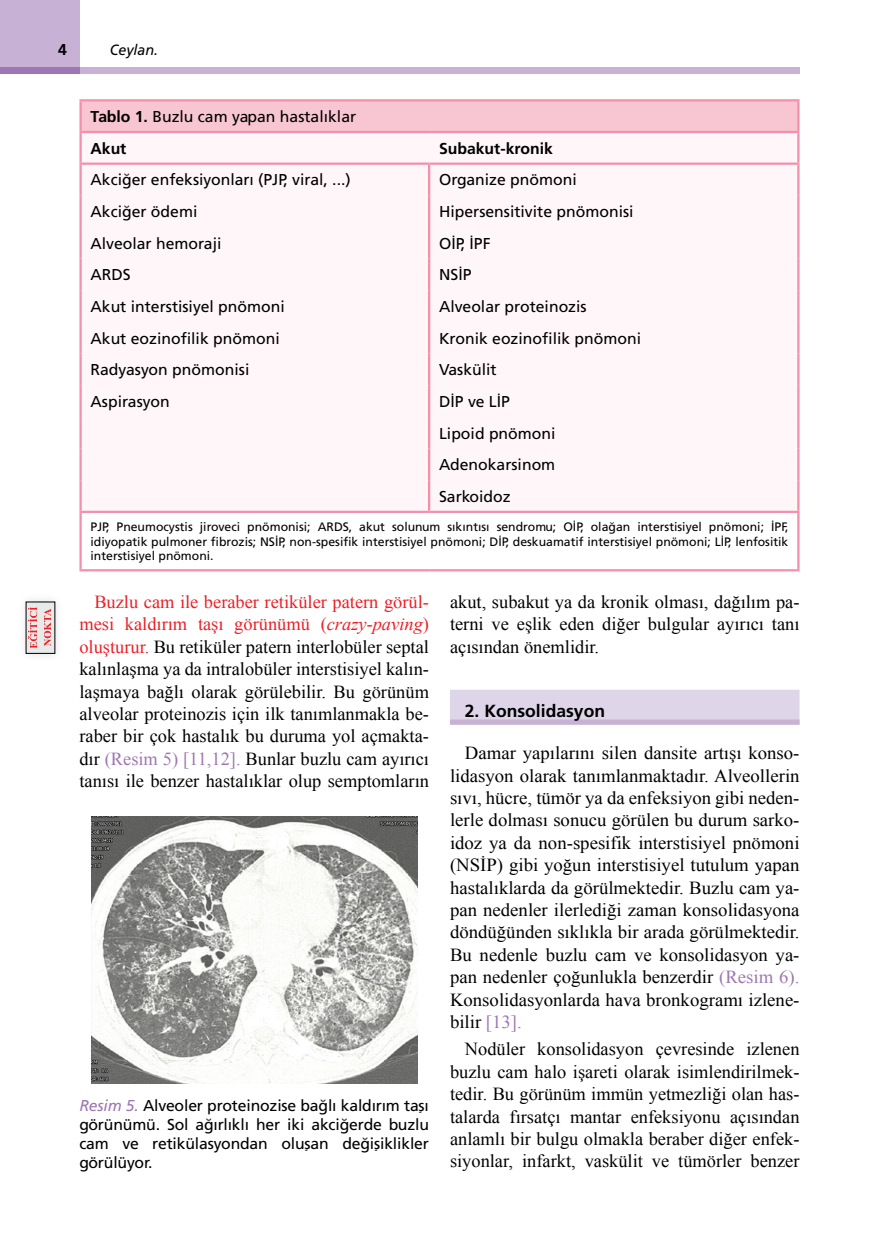
<style>
.page{position:relative;width:879px;height:1260px;background:#fff}
.page>*{position:absolute;margin:0;border:0;box-sizing:border-box;transform-origin:0 0}
.YAZI{font:18.38px/22.4px "Times New Roman";color:#000;text-align:justify}
.ARA_BASLIK{font:17.5px "Frutiger Bold Tr";color:#000}
.TABLO-YAZI{font:15.75px "Frutiger Normal Tr";color:#000}
.RESİM-ALTI{font:15.75px/18.9px "Frutiger Normal Tr";letter-spacing:-.01em;color:#000;text-align:justify}
.TABLO-BASI{font:15.75px "Frutiger Normal Tr";color:#000}
.TABLO-ARA{font:15.75px "Frutiger Bold Tr";color:#000}
.t1{font:14.88px "Frutiger Italic Tr";color:#000;scale:.96 1}
.TABLO-ALTI{font:12.25px/14.7px "Frutiger Normal Tr";color:#000;text-align:justify}
.s1{font-family:"Frutiger Bold Tr"}
.s2{color:#ed1f26}
.s3{font-style:italic;color:#ed1f26}
.s4{color:#9e76b3}
.s5{font-family:"Frutiger Italic Tr";color:#9e76b3}
</style>
<div class="page">
<div style="left:79px;top:67px;width:720px;height:7px;background:#c7b2d5"></div>
<div style="left:0;top:0;width:79px;height:74px;background:#c7b2d5"></div>
<div style="left:0;top:67px;width:79px;height:7px;background:#9e76b3"></div>
<div style="left:450px;top:690px;width:349px;height:34px;background:#ded5e9"></div>
<div style="left:450px;top:720px;width:349px;height:5px;background:#c7b2d5"></div>
<div style="left:16px;top:592px;width:49px;height:71px;background:#000;opacity:.12"></div>
<div style="left:26px;top:602px;width:29px;height:51px;background:#e6eae9"></div>
<svg style="left:28px;top:607px;width:9px;height:41px"></svg>
<svg style="left:44px;top:609px;width:7px;height:37px"></svg>
<img style="left:91px;top:816px;width:326px;height:267px">
<div style="left:81px;top:100px;width:717px;height:32px;background:#f8c5d2"></div>
<div style="left:82px;top:133px;width:714px;height:378px;background:#fef6f9"></div>
<hr style="left:428px;top:165px;width:2px;height:30px;background:#f490ab">
<hr style="left:428px;top:195px;width:2px;height:32px;background:#f490ab">
<hr style="left:428px;top:227px;width:2px;height:32px;background:#f490ab">
<hr style="left:428px;top:259px;width:2px;height:31px;background:#f490ab">
<hr style="left:428px;top:290px;width:2px;height:32px;background:#f490ab">
<hr style="left:428px;top:322px;width:2px;height:32px;background:#f490ab">
<hr style="left:428px;top:354px;width:2px;height:31px;background:#f490ab">
<hr style="left:428px;top:385px;width:2px;height:32px;background:#f490ab">
<hr style="left:428px;top:417px;width:2px;height:32px;background:#f490ab">
<hr style="left:428px;top:449px;width:2px;height:31px;background:#f490ab">
<hr style="left:428px;top:480px;width:2px;height:31px;background:#f490ab">
<hr style="left:79px;top:131px;width:350px;height:2px;background:#f490ab">
<hr style="left:429px;top:131px;width:370px;height:2px;background:#f490ab">
<hr style="left:79px;top:163px;width:350px;height:2px;background:#f490ab">
<hr style="left:429px;top:163px;width:370px;height:2px;background:#f490ab">
<hr style="left:79px;top:511px;width:350px;height:2px;background:#f490ab">
<hr style="left:429px;top:511px;width:370px;height:2px;background:#f490ab">
<hr style="left:79px;top:99px;width:350px;height:2px;background:#f490ab">
<hr style="left:79px;top:101px;width:3px;height:30px;background:#f490ab">
<hr style="left:429px;top:99px;width:370px;height:2px;background:#f490ab">
<hr style="left:796px;top:101px;width:3px;height:30px;background:#f490ab">
<hr style="left:79px;top:133px;width:3px;height:30px;background:#f490ab">
<hr style="left:796px;top:133px;width:3px;height:30px;background:#f490ab">
<hr style="left:79px;top:165px;width:3px;height:30px;background:#f490ab">
<hr style="left:796px;top:165px;width:3px;height:30px;background:#f490ab">
<hr style="left:79px;top:195px;width:3px;height:32px;background:#f490ab">
<hr style="left:796px;top:195px;width:3px;height:32px;background:#f490ab">
<hr style="left:79px;top:227px;width:3px;height:32px;background:#f490ab">
<hr style="left:796px;top:227px;width:3px;height:32px;background:#f490ab">
<hr style="left:79px;top:259px;width:3px;height:31px;background:#f490ab">
<hr style="left:796px;top:259px;width:3px;height:31px;background:#f490ab">
<hr style="left:79px;top:290px;width:3px;height:32px;background:#f490ab">
<hr style="left:796px;top:290px;width:3px;height:32px;background:#f490ab">
<hr style="left:79px;top:322px;width:3px;height:32px;background:#f490ab">
<hr style="left:796px;top:322px;width:3px;height:32px;background:#f490ab">
<hr style="left:79px;top:354px;width:3px;height:31px;background:#f490ab">
<hr style="left:796px;top:354px;width:3px;height:31px;background:#f490ab">
<hr style="left:79px;top:385px;width:3px;height:32px;background:#f490ab">
<hr style="left:796px;top:385px;width:3px;height:32px;background:#f490ab">
<hr style="left:79px;top:417px;width:3px;height:32px;background:#f490ab">
<hr style="left:796px;top:417px;width:3px;height:32px;background:#f490ab">
<hr style="left:79px;top:449px;width:3px;height:31px;background:#f490ab">
<hr style="left:796px;top:449px;width:3px;height:31px;background:#f490ab">
<hr style="left:79px;top:480px;width:3px;height:31px;background:#f490ab">
<hr style="left:796px;top:480px;width:3px;height:31px;background:#f490ab">
<hr style="left:79px;top:513px;width:3px;height:56px;background:#f490ab">
<hr style="left:796px;top:513px;width:3px;height:56px;background:#f490ab">
<hr style="left:79px;top:569px;width:350px;height:2px;background:#f490ab">
<hr style="left:429px;top:569px;width:370px;height:2px;background:#f490ab">
<p class="TABLO-ARA" style="left:58px;top:40px;width:10px">4</p>
<p class="t1" style="left:110px;top:41px;width:52px">Ceylan.</p>
<p class="TABLO-BASI" style="left:90px;top:107px;width:267px"><span class="s1">Tablo 1.</span> Buzlu cam yapan hastalıklar</p>
<p class="TABLO-ARA" style="left:90px;top:139px;width:37px">Akut</p>
<p class="TABLO-ARA" style="left:439px;top:139px;width:115px">Subakut-kronik</p>
<p class="TABLO-YAZI" style="left:90px;top:171px;width:261px">Akciğer enfeksiyonları (PJP, viral, ...)</p>
<p class="TABLO-YAZI" style="left:439px;top:171px;width:139px">Organize pnömoni</p>
<p class="TABLO-YAZI" style="left:90px;top:202px;width:108px">Akciğer ödemi</p>
<p class="TABLO-YAZI" style="left:439px;top:202px;width:196px">Hipersensitivite pnömonisi</p>
<p class="TABLO-YAZI" style="left:90px;top:234px;width:132px">Alveolar hemoraji</p>
<p class="TABLO-YAZI" style="left:439px;top:234px;width:53px">OİP, İPF</p>
<p class="TABLO-YAZI" style="left:90px;top:266px;width:42px">ARDS</p>
<p class="TABLO-YAZI" style="left:439px;top:266px;width:34px">NSİP</p>
<p class="TABLO-YAZI" style="left:90px;top:297px;width:196px">Akut interstisiyel pnömoni</p>
<p class="TABLO-YAZI" style="left:439px;top:297px;width:149px">Alveolar proteinozis</p>
<p class="TABLO-YAZI" style="left:90px;top:329px;width:191px">Akut eozinofilik pnömoni</p>
<p class="TABLO-YAZI" style="left:439px;top:329px;width:203px">Kronik eozinofilik pnömoni</p>
<p class="TABLO-YAZI" style="left:90px;top:361px;width:160px">Radyasyon pnömonisi</p>
<p class="TABLO-YAZI" style="left:439px;top:361px;width:59px">Vaskülit</p>
<p class="TABLO-YAZI" style="left:90px;top:392px;width:81px">Aspirasyon</p>
<p class="TABLO-YAZI" style="left:439px;top:392px;width:72px">DİP ve LİP</p>
<p class="TABLO-YAZI" style="left:439px;top:424px;width:118px">Lipoid pnömoni</p>
<p class="TABLO-YAZI" style="left:439px;top:456px;width:118px">Adenokarsinom</p>
<p class="TABLO-YAZI" style="left:439px;top:487px;width:73px">Sarkoidoz</p>
<p class="TABLO-ALTI" style="left:90px;top:519px;width:699px">PJP, Pneumocystis jiroveci pnömonisi; ARDS, akut solunum sıkıntısı sendromu; OİP, olağan interstisiyel pnömoni; İPF, idiyopatik pulmoner fibrozis; NSİP, non-spesifik interstisiyel pnömoni; DİP, deskuamatif interstisiyel pnömoni; LİP, lenfositik interstisiyel pnömoni.</p>
<p class="YAZI" style="left:79px;top:590px;width:351px;text-indent:15px"><span class="s2">Buzlu cam ile beraber retiküler patern görül&shy;mesi kaldırım taşı görünümü (</span><span class="s3">crazy-paving</span><span class="s2">) oluşturur.</span> Bu retiküler patern interlobüler septal kalınlaşma ya da intralobüler interstisiyel kalın&shy;laşmaya bağlı olarak görülebilir. Bu görünüm alveolar proteinozis için ilk tanımlanmakla be&shy;raber bir çok hastalık bu duruma yol açmakta&shy;dır <span class="s4">(Resim 5) [11,12].</span> Bunlar buzlu cam ayırıcı tanısı ile benzer hastalıklar olup semptomların</p>
<p class="YAZI" style="left:450px;top:590px;width:351px">akut, subakut ya da kronik olması, dağılım pa&shy;terni ve eşlik eden diğer bulgular ayırıcı tanı açısından önemlidir.</p>
<p class="ARA_BASLIK" style="left:464px;top:700px;width:142px">2. Konsolidasyon</p>
<p class="YAZI" style="left:450px;top:742px;width:351px;text-indent:15px">Damar yapılarını silen dansite artışı konso&shy;lidasyon olarak tanımlanmaktadır. Alveollerin sıvı, hücre, tümör ya da enfeksiyon gibi neden&shy;lerle dolması sonucu görülen bu durum sarko&shy;idoz ya da non-spesifik interstisiyel pnömoni (NSİP) gibi yoğun interstisiyel tutulum yapan hastalıklarda da görülmektedir. Buzlu cam ya&shy;pan nedenler ilerlediği zaman konsolidasyona döndüğünden sıklıkla bir arada görülmektedir.<br>Bu nedenle buzlu cam ve konsolidasyon ya&shy;pan nedenler çoğunlukla benzerdir <span class="s4">(Resim 6).<br></span>Konsolidasyonlarda hava bronkogramı izlene&shy;bilir <span class="s4">[13].</span></p>
<p class="YAZI" style="left:450px;top:1038px;width:351px;text-indent:15px">Nodüler konsolidasyon çevresinde izlenen buzlu cam halo işareti olarak isimlendirilmek&shy;tedir. Bu görünüm immün yetmezliği olan has&shy;talarda fırsatçı mantar enfeksiyonu açısından anlamlı bir bulgu olmakla beraber diğer enfek&shy;siyonlar, infarkt, vaskülit ve tümörler benzer</p>
<p class="RESİM-ALTI" style="left:79px;top:1096px;width:351px"><span class="s5">Resim 5.</span> Alveoler proteinozise bağlı kaldırım taşı görünümü. Sol ağırlıklı her iki akciğerde buzlu cam ve retikülasyondan oluşan değişiklikler görülüyor.</p>
</div>
